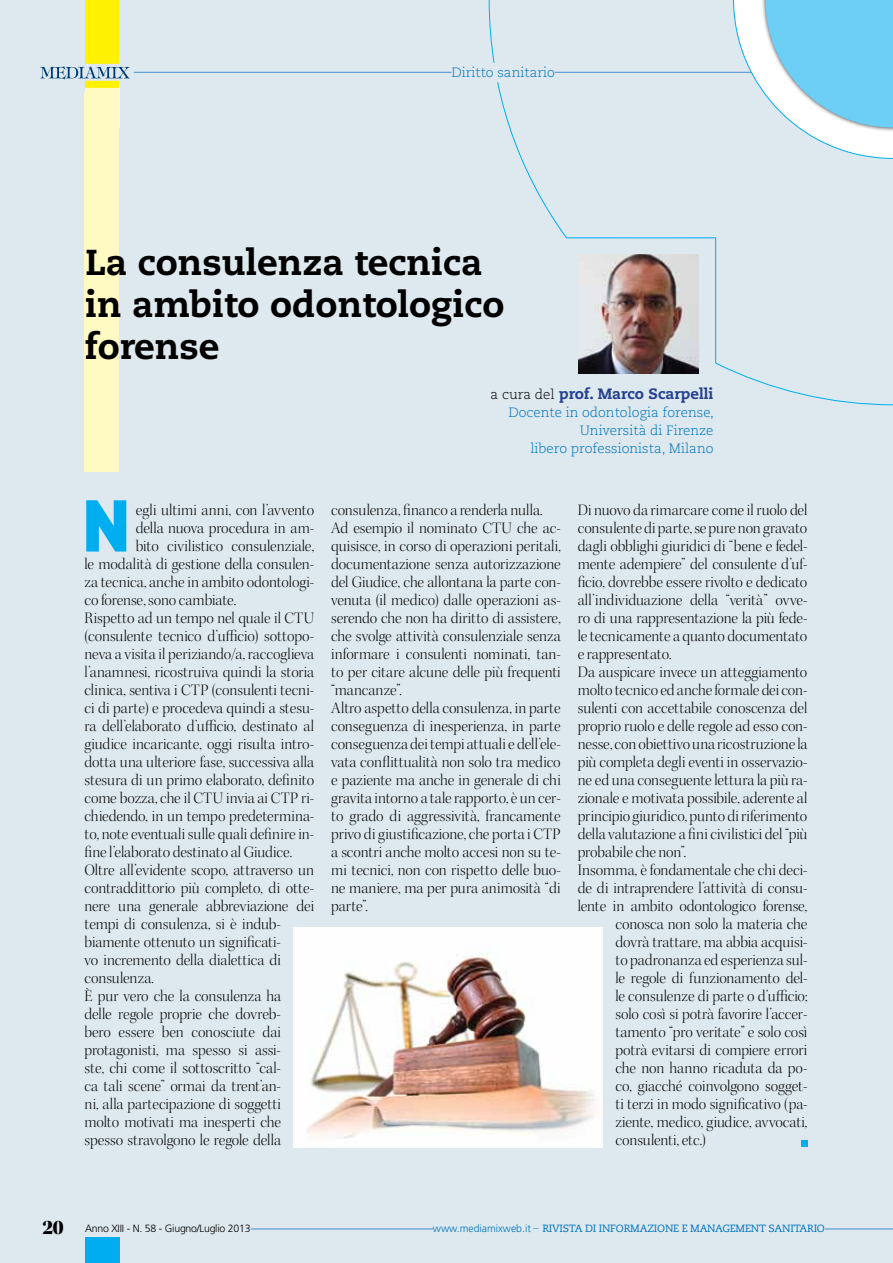
<style>
.page{position:relative;width:893px;height:1263px;background:#dde9ef}
.page>*{position:absolute;margin:0;border:0;box-sizing:border-box;transform-origin:0 0}
.t1{font:900 72px "DIN";color:#00aeef}
.t2{font:800 36px/42px "Caecilia LT Std";color:#000}
.t3{font:16.2px/18px "Kepler Std Light Disp";color:#000}
.t4{font:800 15px "Caecilia LT Std";color:#25408f}
.t5{font:300 13.5px/18px "Caecilia LT Std";color:#0072bc;text-align:right}
.t6{font:10.5px "Caecilia LT Std";letter-spacing:-.02em;color:#0072bc}
.t7{font:300 10.5px "Frutiger LT Std";letter-spacing:-.02em;color:#000}
.s1{font-weight:300;font-size:13.5px;color:#000}
.s2{font-family:"Kepler Std Black Disp";font-weight:400;font-size:21px}
.s3{font-family:"Frutiger LT Std";font-weight:300}
.s4{font-family:"Futura Std";font-weight:300}
</style>
<div class="page">
<div style="left:85px;top:85px;width:34px;height:43px;background:#fffac2"></div>
<svg style="left:40px;top:0;width:90px;height:88px"></svg>
<hr style="left:96px;top:1228px;width:797px;height:1px;background:#4a8ecc">
<div style="left:85px;top:1237px;width:34px;height:26px;background:#00aeef"></div>
<div style="left:85px;top:1219px;width:166px;height:17px;background:#dde9ef"></div>
<div style="left:433px;top:1214px;width:392px;height:18px;background:#dde9ef"></div>
<div style="left:84px;top:93px;width:34px;height:379px;background:#fffac2"></div>
<div style="left:801px;top:1140px;width:6px;height:7px;background:#00aeef"></div>
<hr style="left:134px;top:72px;width:638px;height:1px;background:#4a8ecc">
<svg style="left:488px;top:0;width:405px;height:406px"></svg>
<img style="left:578px;top:254px;width:120px;height:119px">
<div style="left:451px;top:63px;width:104px;height:19px;background:#dde9ef"></div>
<img style="left:294px;top:927px;width:309px;height:221px">
<p class="t5" style="left:451px;top:64px;width:105px">Diritto sanitario</p>
<h2 class="t2" style="left:85px;top:242px;width:421px">La consulenza tecnica in ambito odontologico forense</h2>
<p class="t4" style="left:491px;top:385px;width:224px"><span class="s1">a cura del</span> prof. Marco Scarpelli</p>
<p class="t5" style="left:508px;top:404px;width:207px">Docente in odontologia forense,<br>Università di Firenze<br>libero professionista, Milano</p>
<h1 class="t1" style="left:81px;top:477px;width:52px">N</h1>
<p class="t3" style="left:136px;top:501px;width:180px">egli ultimi anni, con l’avvento</p>
<p class="t3" style="left:136px;top:519px;width:180px">della nuova procedura in am-</p>
<p class="t3" style="left:136px;top:537px;width:180px">bito civilistico consulenziale,</p>
<p class="t3" style="left:85px;top:555px;width:231px">le modalità di gestione della consulen-</p>
<p class="t3" style="left:85px;top:573px;width:231px">za tecnica, anche in ambito odontologi-</p>
<p class="t3" style="left:85px;top:591px;width:153px">co forense, sono cambiate.</p>
<p class="t3" style="left:85px;top:609px;width:231px">Rispetto ad un tempo nel quale il CTU</p>
<p class="t3" style="left:85px;top:627px;width:231px">(consulente tecnico d’ufficio) sottopo-</p>
<p class="t3" style="left:85px;top:645px;width:231px">neva a visita il periziando/a, raccoglieva</p>
<p class="t3" style="left:85px;top:663px;width:231px">l’anamnesi, ricostruiva quindi la storia</p>
<p class="t3" style="left:85px;top:681px;width:231px">clinica, sentiva i CTP (consulenti tecni-</p>
<p class="t3" style="left:85px;top:699px;width:231px">ci di parte) e procedeva quindi a stesu-</p>
<p class="t3" style="left:85px;top:717px;width:231px">ra dell’elaborato d’ufficio, destinato al</p>
<p class="t3" style="left:85px;top:735px;width:231px">giudice incaricante, oggi risulta intro-</p>
<p class="t3" style="left:85px;top:753px;width:231px">dotta una ulteriore fase, successiva alla</p>
<p class="t3" style="left:85px;top:771px;width:231px">stesura di un primo elaborato, definito</p>
<p class="t3" style="left:85px;top:789px;width:231px">come bozza, che il CTU invia ai CTP ri-</p>
<p class="t3" style="left:85px;top:807px;width:231px">chiedendo, in un tempo predetermina-</p>
<p class="t3" style="left:85px;top:825px;width:231px">to, note eventuali sulle quali definire in-</p>
<p class="t3" style="left:85px;top:843px;width:209px">fine l’elaborato destinato al Giudice.</p>
<p class="t3" style="left:85px;top:861px;width:231px">Oltre all’evidente scopo, attraverso un</p>
<p class="t3" style="left:85px;top:879px;width:231px">contraddittorio più completo, di otte-</p>
<p class="t3" style="left:85px;top:897px;width:231px">nere una generale abbreviazione dei</p>
<p class="t3" style="left:85px;top:915px;width:198px">tempi di consulenza, si è indub-</p>
<p class="t3" style="left:85px;top:933px;width:198px">biamente ottenuto un significati-</p>
<p class="t3" style="left:85px;top:951px;width:198px">vo incremento della dialettica di</p>
<p class="t3" style="left:85px;top:969px;width:71px">consulenza.</p>
<p class="t3" style="left:85px;top:987px;width:198px">È pur vero che la consulenza ha</p>
<p class="t3" style="left:85px;top:1005px;width:198px">delle regole proprie che dovreb-</p>
<p class="t3" style="left:85px;top:1023px;width:198px">bero essere ben conosciute dai</p>
<p class="t3" style="left:85px;top:1041px;width:198px">protagonisti, ma spesso si assi-</p>
<p class="t3" style="left:85px;top:1059px;width:198px">ste, chi come il sottoscritto “cal-</p>
<p class="t3" style="left:85px;top:1077px;width:198px">ca tali scene” ormai da trent’an-</p>
<p class="t3" style="left:85px;top:1095px;width:198px">ni, alla partecipazione di soggetti</p>
<p class="t3" style="left:85px;top:1113px;width:198px">molto motivati ma inesperti che</p>
<p class="t3" style="left:85px;top:1131px;width:198px">spesso stravolgono le regole della</p>
<p class="t3" style="left:331px;top:501px;width:231px">consulenza, financo a renderla nulla.<br>Ad esempio il nominato CTU che ac&shy;quisisce, in corso di operazioni peritali, documentazione senza autorizzazione del Giudice, che allontana la parte con&shy;venuta (il medico) dalle operazioni as&shy;serendo che non ha diritto di assistere, che svolge attività consulenziale senza informare i consulenti nominati, tan&shy;to per citare alcune delle più frequenti “mancanze”.<br>Altro aspetto della consulenza, in parte conseguenza di inesperienza, in parte conseguenza dei tempi attuali e dell’ele&shy;vata conflittualità non solo tra medico e paziente ma anche in generale di chi gravita intorno a tale rapporto, è un cer&shy;to grado di aggressività, francamente privo di giustificazione, che porta i CTP a scontri anche molto accesi non su te&shy;mi tecnici, non con rispetto delle buo&shy;ne maniere, ma per pura animosità “di parte”.</p>
<p class="t3" style="left:578px;top:501px;width:231px">Di nuovo da rimarcare come il ruolo del</p>
<p class="t3" style="left:578px;top:519px;width:231px">consulente di parte, se pure non gravato</p>
<p class="t3" style="left:578px;top:537px;width:231px">dagli obblighi giuridici di “bene e fedel-</p>
<p class="t3" style="left:578px;top:555px;width:231px">mente adempiere” del consulente d’uf-</p>
<p class="t3" style="left:578px;top:573px;width:231px">ficio, dovrebbe essere rivolto e dedicato</p>
<p class="t3" style="left:578px;top:591px;width:231px">all’individuazione della “verità” ovve-</p>
<p class="t3" style="left:578px;top:609px;width:231px">ro di una rappresentazione la più fede-</p>
<p class="t3" style="left:578px;top:627px;width:231px">le tecnicamente a quanto documentato</p>
<p class="t3" style="left:578px;top:645px;width:95px">e rappresentato.</p>
<p class="t3" style="left:578px;top:663px;width:231px">Da auspicare invece un atteggiamento</p>
<p class="t3" style="left:578px;top:681px;width:231px">molto tecnico ed anche formale dei con-</p>
<p class="t3" style="left:578px;top:699px;width:231px">sulenti con accettabile conoscenza del</p>
<p class="t3" style="left:578px;top:717px;width:231px">proprio ruolo e delle regole ad esso con-</p>
<p class="t3" style="left:578px;top:735px;width:231px">nesse, con obiettivo una ricostruzione la</p>
<p class="t3" style="left:578px;top:753px;width:231px">più completa degli eventi in osservazio-</p>
<p class="t3" style="left:578px;top:771px;width:231px">ne ed una conseguente lettura la più ra-</p>
<p class="t3" style="left:578px;top:789px;width:231px">zionale e motivata possibile, aderente al</p>
<p class="t3" style="left:578px;top:807px;width:231px">principio giuridico, punto di riferimento</p>
<p class="t3" style="left:578px;top:825px;width:231px">della valutazione a fini civilistici del “più</p>
<p class="t3" style="left:578px;top:843px;width:110px">probabile che non”.</p>
<p class="t3" style="left:578px;top:861px;width:231px">Insomma, è fondamentale che chi deci-</p>
<p class="t3" style="left:578px;top:879px;width:231px">de di intraprendere l’attività di consu-</p>
<p class="t3" style="left:578px;top:897px;width:231px">lente in ambito odontologico forense,</p>
<p class="t3" style="left:615px;top:915px;width:193px">conosca non solo la materia che</p>
<p class="t3" style="left:615px;top:933px;width:193px">dovrà trattare, ma abbia acquisi-</p>
<p class="t3" style="left:615px;top:951px;width:193px">to padronanza ed esperienza sul-</p>
<p class="t3" style="left:615px;top:969px;width:193px">le regole di funzionamento del-</p>
<p class="t3" style="left:615px;top:987px;width:193px">le consulenze di parte o d’ufficio;</p>
<p class="t3" style="left:615px;top:1005px;width:193px">solo così si potrà favorire l’accer-</p>
<p class="t3" style="left:615px;top:1023px;width:193px">tamento “pro veritate” e solo così</p>
<p class="t3" style="left:615px;top:1041px;width:193px">potrà evitarsi di compiere errori</p>
<p class="t3" style="left:615px;top:1059px;width:193px">che non hanno ricaduta da po-</p>
<p class="t3" style="left:615px;top:1077px;width:193px">co, giacché coinvolgono sogget-</p>
<p class="t3" style="left:615px;top:1095px;width:193px">ti terzi in modo significativo (pa-</p>
<p class="t3" style="left:615px;top:1113px;width:193px">ziente, medico, giudice, avvocati,</p>
<p class="t3" style="left:615px;top:1131px;width:92px">consulenti, etc.)</p>
<p class="t7" style="left:43px;top:1222px;width:210px"><span class="s2">20</span> Anno XIII - N. 58 - Giugno/Luglio 2013</p>
<p class="t6" style="left:433px;top:1222px;width:394px"><span class="s3">www.mediamixweb.it</span> <span class="s4">–</span> RIVISTA DI INFORMAZIONE E MANAGEMENT SANITARIO</p>
</div>
